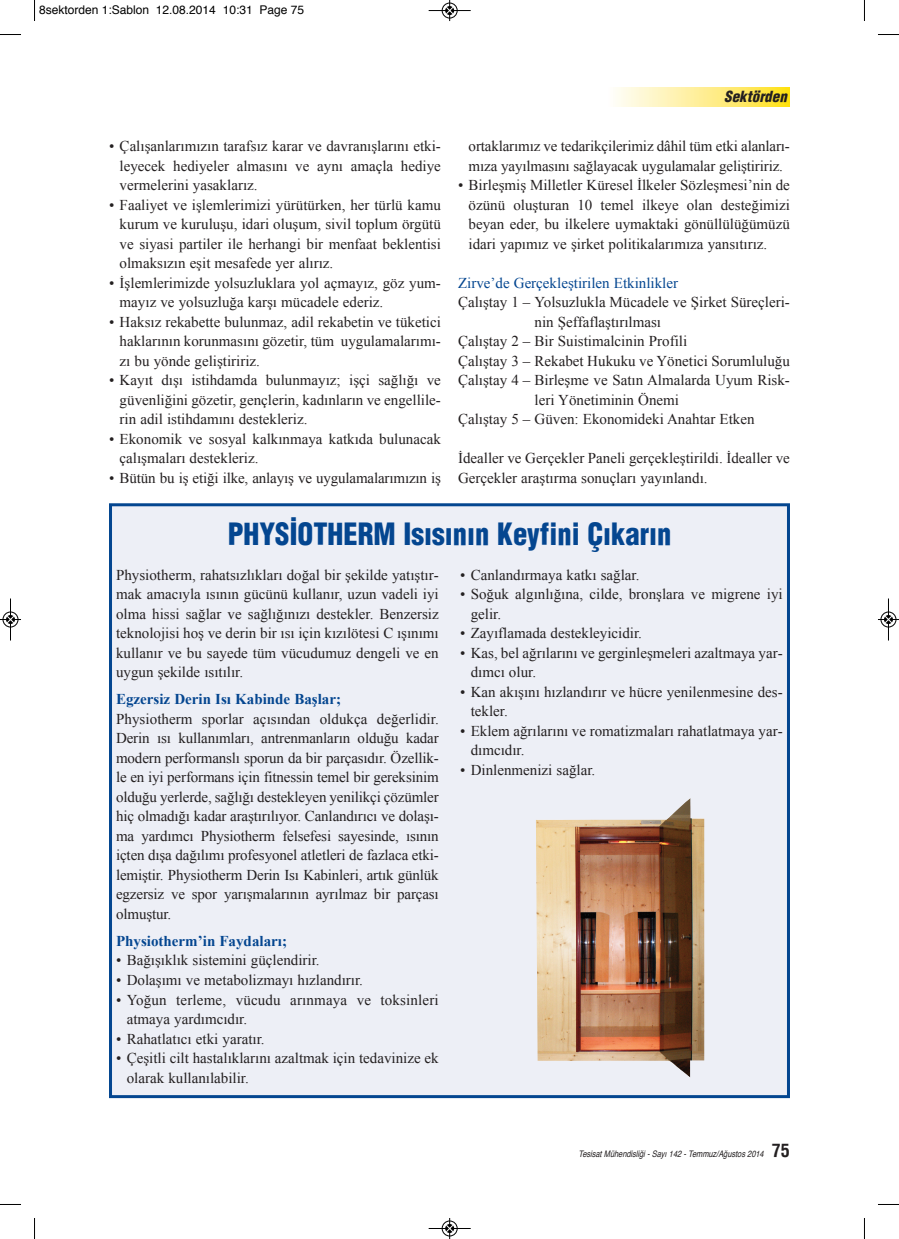
<style>
.page{position:relative;width:899px;height:1239px;background:#fff}
.page>*{position:absolute;margin:0;border:0;box-sizing:border-box;transform-origin:0 0}
.t1{font:900 condensed 30px "Helvetica";color:#044690;scale:.95 1}
.t2{font:15px/19.5px "Times New Roman";color:#231f20}
.t3{font:700 15px "Times New Roman";color:#044690}
.t4{font:15px "Times New Roman";color:#044690}
.t5{font:italic 900 condensed 15px "Helvetica";color:#231f20}
.t6{font:12px "Helvetica";color:#000}
.t7{font:italic condensed 9px "Helvetica";color:#231f20}
.s1{font-weight:700;font-style:normal;font-size:18px}
</style>
<div class="page">
<svg style="left:616px;top:88px;width:173px;height:19px;background:#feee8e"></svg>
<div style="left:112px;top:506px;width:674px;height:588px;background:#edeff6"></div>
<div style="left:109px;top:503px;width:680px;height:594px;border:3px solid #044690"></div>
<img style="left:536px;top:798px;width:168px;height:279px">
<svg style="left:34px;top:0;width:1px;height:21px"></svg>
<svg style="left:0;top:34px;width:21px;height:1px"></svg>
<svg style="left:878px;top:34px;width:20px;height:1px"></svg>
<svg style="left:34px;top:1218px;width:1px;height:20px"></svg>
<svg style="left:0;top:1204px;width:21px;height:1px"></svg>
<svg style="left:878px;top:1204px;width:20px;height:1px"></svg>
<div style="left:441px;top:3px;width:16px;height:16px;border:1px solid #fff;border-radius:50%"></div>
<hr style="left:428px;top:10px;width:42px;height:1px;background:#000">
<div style="left:442px;top:3px;width:15px;height:15px;border:1px solid #000;border-radius:50%"></div>
<svg style="left:445px;top:0;width:8px;height:21px"></svg>
<div style="left:441px;top:1220px;width:16px;height:16px;border:1px solid #fff;border-radius:50%"></div>
<hr style="left:428px;top:1228px;width:42px;height:1px;background:#000">
<div style="left:442px;top:1220px;width:15px;height:15px;border:1px solid #000;border-radius:50%"></div>
<svg style="left:445px;top:1218px;width:8px;height:20px"></svg>
<hr style="left:10px;top:598px;width:1px;height:42px;background:#000">
<div style="left:3px;top:611px;width:15px;height:16px;border:1px solid #000;border-radius:50%"></div>
<svg style="left:0;top:615px;width:21px;height:8px"></svg>
<div style="left:880px;top:611px;width:16px;height:16px;border:1px solid #fff;border-radius:50%"></div>
<hr style="left:887px;top:598px;width:1px;height:42px;background:#000">
<div style="left:880px;top:611px;width:15px;height:16px;border:1px solid #000;border-radius:50%"></div>
<svg style="left:878px;top:615px;width:20px;height:8px"></svg>
<p class="t6" style="left:39px;top:4px;width:266px">8sektorden 1:Sablon 12.08.2014 10:31 Page 75</p>
<p class="t5" style="left:724px;top:87px;width:68px">Sektörden</p>
<p class="t2" style="left:120px;top:136px;width:323px;text-align:justify;text-indent:-11px">• Çalışanlarımızın tarafsız karar ve davranışlarını etki&shy;leyecek hediyeler almasını ve aynı amaçla hediye vermelerini yasaklarız.</p>
<p class="t2" style="left:120px;top:195px;width:323px;text-align:justify;text-indent:-11px">• Faaliyet ve işlemlerimizi yürütürken, her türlü kamu kurum ve kuruluşu, idari oluşum, sivil toplum örgütü ve siyasi partiler ile herhangi bir menfaat beklentisi olmaksızın eşit mesafede yer alırız.</p>
<p class="t2" style="left:120px;top:273px;width:323px;text-indent:-11px">• İşlemlerimizde yolsuzluklara yol açmayız, göz yum&shy;mayız ve yolsuzluğa karşı mücadele ederiz.</p>
<p class="t2" style="left:120px;top:312px;width:323px;text-align:justify;text-indent:-11px">• Haksız rekabette bulunmaz, adil rekabetin ve tüketici haklarının korunmasını gözetir, tüm uygulamalarımı&shy;zı bu yönde geliştiririz.</p>
<p class="t2" style="left:120px;top:370px;width:323px;text-align:justify;text-indent:-11px">• Kayıt dışı istihdamda bulunmayız; işçi sağlığı ve güvenliğini gözetir, gençlerin, kadınların ve engellile&shy;rin adil istihdamını destekleriz.</p>
<p class="t2" style="left:120px;top:429px;width:323px;text-indent:-11px">• Ekonomik ve sosyal kalkınmaya katkıda bulunacak çalışmaları destekleriz.</p>
<p class="t2" style="left:109px;top:468px;width:333px">• Bütün bu iş etiği ilke, anlayış ve uygulamalarımızın iş</p>
<p class="t2" style="left:468px;top:136px;width:323px">ortaklarımız ve tedarikçilerimiz dâhil tüm etki alanları&shy;mıza yayılmasını sağlayacak uygulamalar geliştiririz.</p>
<p class="t2" style="left:468px;top:175px;width:323px;text-align:justify;text-indent:-11px">• Birleşmiş Milletler Küresel İlkeler Sözleşmesi’nin de özünü oluşturan 10 temel ilkeye olan desteğimizi beyan eder, bu ilkelere uymaktaki gönüllülüğümüzü idari yapımız ve şirket politikalarımıza yansıtırız.</p>
<p class="t4" style="left:458px;top:274px;width:221px">Zirve’de Gerçekleştirilen Etkinlikler</p>
<p class="t2" style="left:458px;top:292px;width:333px">Çalıştay 1 – Yolsuzlukla Mücadele ve Şirket Süreçleri-</p>
<p class="t2" style="left:534px;top:312px;width:128px">nin Şeffaflaştırılması</p>
<p class="t2" style="left:458px;top:331px;width:230px">Çalıştay 2 – Bir Suistimalcinin Profili</p>
<p class="t2" style="left:458px;top:351px;width:333px">Çalıştay 3 – Rekabet Hukuku ve Yönetici Sorumluluğu</p>
<p class="t2" style="left:458px;top:370px;width:333px">Çalıştay 4 – Birleşme ve Satın Almalarda Uyum Risk-</p>
<p class="t2" style="left:534px;top:390px;width:146px">leri Yönetiminin Önemi</p>
<p class="t2" style="left:458px;top:409px;width:298px">Çalıştay 5 – Güven: Ekonomideki Anahtar Etken</p>
<p class="t2" style="left:458px;top:448px;width:333px">İdealler ve Gerçekler Paneli gerçekleştirildi. İdealler ve<br>Gerçekler araştırma sonuçları yayınlandı.</p>
<h1 class="t1" style="left:228px;top:515px;width:468px">PHYSİOTHERM Isısının Keyfini Çıkarın</h1>
<p class="t2" style="left:116px;top:565px;width:324px;text-align:justify">Physiotherm, rahatsızlıkları doğal bir şekilde yatıştır&shy;mak amacıyla ısının gücünü kullanır, uzun vadeli iyi olma hissi sağlar ve sağlığınızı destekler. Benzersiz teknolojisi hoş ve derin bir ısı için kızılötesi C ışınımı kullanır ve bu sayede tüm vücudumuz dengeli ve en uygun şekilde ısıtılır.</p>
<p class="t3" style="left:116px;top:691px;width:226px">Egzersiz Derin Isı Kabinde Başlar;</p>
<p class="t2" style="left:116px;top:709px;width:324px;text-align:justify">Physiotherm sporlar açısından oldukça değerlidir.<br>Derin ısı kullanımları, antrenmanların olduğu kadar modern performanslı sporun da bir parçasıdır. Özellik&shy;le en iyi performans için fitnessin temel bir gereksinim olduğu yerlerde, sağlığı destekleyen yenilikçi çözümler hiç olmadığı kadar araştırılıyor. Canlandırıcı ve dolaşı&shy;ma yardımcı Physiotherm felsefesi sayesinde, ısının içten dışa dağılımı profesyonel atletleri de fazlaca etki&shy;lemiştir. Physiotherm Derin Isı Kabinleri, artık günlük egzersiz ve spor yarışmalarının ayrılmaz bir parçası olmuştur.</p>
<p class="t3" style="left:116px;top:932px;width:172px">Physiotherm’in Faydaları;</p>
<p class="t2" style="left:116px;top:950px;width:205px">• Bağışıklık sistemini güçlendirir.</p>
<p class="t2" style="left:116px;top:970px;width:248px">• Dolaşımı ve metabolizmayı hızlandırır.</p>
<p class="t2" style="left:127px;top:989px;width:313px;text-indent:-11px">• Yoğun terleme, vücudu arınmaya ve toksinleri atmaya yardımcıdır.</p>
<p class="t2" style="left:116px;top:1028px;width:150px">• Rahatlatıcı etki yaratır.</p>
<p class="t2" style="left:127px;top:1048px;width:313px;text-indent:-11px">• Çeşitli cilt hastalıklarını azaltmak için tedavinize ek olarak kullanılabilir.</p>
<p class="t2" style="left:460px;top:565px;width:181px">• Canlandırmaya katkı sağlar.</p>
<p class="t2" style="left:470px;top:584px;width:313px;text-indent:-11px">• Soğuk algınlığına, cilde, bronşlara ve migrene iyi gelir.</p>
<p class="t2" style="left:460px;top:623px;width:183px">• Zayıflamada destekleyicidir.</p>
<p class="t2" style="left:470px;top:643px;width:313px;text-indent:-11px">• Kas, bel ağrılarını ve gerginleşmeleri azaltmaya yar&shy;dımcı olur.</p>
<p class="t2" style="left:470px;top:682px;width:313px;text-indent:-11px">• Kan akışını hızlandırır ve hücre yenilenmesine des&shy;tekler.</p>
<p class="t2" style="left:470px;top:721px;width:313px;text-indent:-11px">• Eklem ağrılarını ve romatizmaları rahatlatmaya yar&shy;dımcıdır.</p>
<p class="t2" style="left:460px;top:760px;width:137px">• Dinlenmenizi sağlar.</p>
<p class="t7" style="left:578px;top:1149px;width:213px">Tesisat Mühendisliği - Sayı 142 - Temmuz/Ağustos 2014 <span class="s1">7 5</span></p>
</div>
